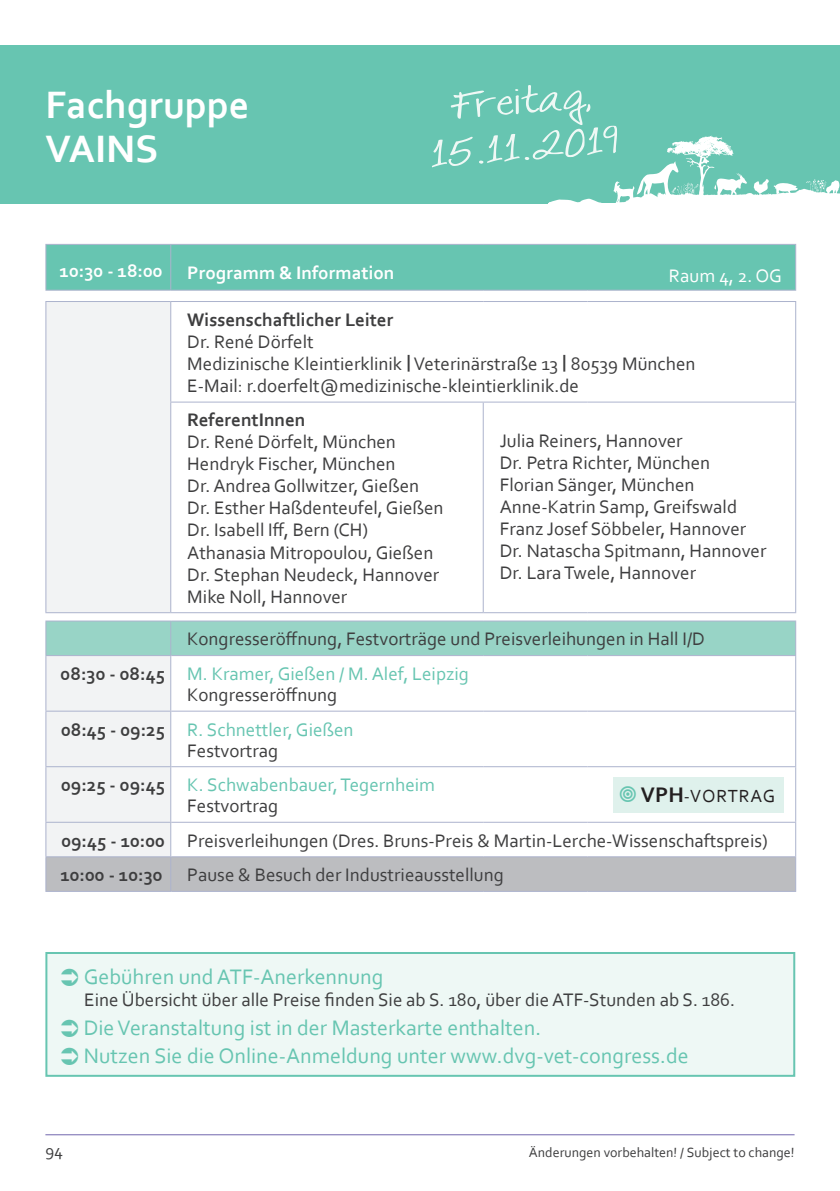
<style>
.page{position:relative;width:840px;height:1191px;background:#fff}
.page>*{position:absolute;margin:0;border:0;box-sizing:border-box;transform-origin:0 0}
.t1{font:700 40px/44px "Corbel";color:#fff}
.t2{font:36px/46.8px "Talkingtothe Moon";color:#eff8f5;text-align:center;scale:1.43 1}
.t3{font:22px/28.8px "Corbel";color:#67c5b1}
.t4{font:19px/22px "Corbel";color:#3e3e3f}
.t5{font:19px/34.6px "Corbel";color:#67c5b1}
.t6{font:700 19px "Corbel";color:#3e3e3f}
.t7{font:700 19px "Corbel";color:#fff}
.t8{font:19px "Corbel";color:#fff}
.t9{font:18.4px "Corbel";letter-spacing:.04em;color:#231f20}
.t10{font:17px "Corbel";color:#3e3e3f}
.t11{font:14px "Corbel";color:#3e3e3f}
.s1{font-family:"Bahnschrift"}
.s2{font-weight:700}
.s3{color:#67c5b1}
.s4{color:#3e3e3f}
.s5{font-weight:700;color:#3e3e3f}
.s6{font-weight:700;font-size:22px}
</style>
<div class="page">
<hr style="left:45px;top:1134px;width:749px;height:1px;background:#7167ae">
<div style="left:0;top:45px;width:839px;height:159px;background:#67c5b1"></div>
<div style="left:46px;top:245px;width:748px;height:45px;background:#67c5b1"></div>
<div style="left:46px;top:302px;width:125px;height:554px;background:#f2f3f4"></div>
<div style="left:46px;top:621px;width:748px;height:34px;background:#98d4c6"></div>
<svg style="left:171px;top:656px;width:623px;height:200px"></svg>
<div style="left:46px;top:857px;width:748px;height:34px;background:#bcbdc0"></div>
<hr style="left:482px;top:402px;width:1px;height:210px;background:#acb3cd">
<hr style="left:794px;top:302px;width:1px;height:99px;background:#acb3cd">
<hr style="left:794px;top:402px;width:1px;height:210px;background:#acb3cd">
<hr style="left:794px;top:621px;width:1px;height:34px;background:#acb3cd">
<hr style="left:794px;top:656px;width:1px;height:54px;background:#acb3cd">
<hr style="left:794px;top:711px;width:1px;height:55px;background:#acb3cd">
<hr style="left:794px;top:767px;width:1px;height:54px;background:#acb3cd">
<hr style="left:794px;top:822px;width:1px;height:34px;background:#acb3cd">
<hr style="left:794px;top:857px;width:1px;height:34px;background:#acb3cd">
<hr style="left:45px;top:656px;width:1px;height:54px;background:#acb3cd">
<hr style="left:45px;top:710px;width:126px;height:1px;background:#acb3cd">
<hr style="left:45px;top:711px;width:1px;height:55px;background:#acb3cd">
<hr style="left:45px;top:766px;width:126px;height:1px;background:#acb3cd">
<hr style="left:45px;top:767px;width:1px;height:54px;background:#acb3cd">
<hr style="left:45px;top:821px;width:126px;height:1px;background:#acb3cd">
<hr style="left:45px;top:822px;width:1px;height:34px;background:#acb3cd">
<hr style="left:45px;top:856px;width:126px;height:1px;background:#acb3cd">
<hr style="left:45px;top:302px;width:1px;height:100px;background:#acb3cd">
<hr style="left:170px;top:302px;width:1px;height:99px;background:#acb3cd">
<hr style="left:45px;top:402px;width:1px;height:210px;background:#acb3cd">
<hr style="left:170px;top:402px;width:1px;height:210px;background:#acb3cd">
<hr style="left:45px;top:620px;width:126px;height:1px;background:#acb3cd">
<hr style="left:45px;top:621px;width:1px;height:34px;background:#acb3cd">
<hr style="left:170px;top:621px;width:1px;height:34px;background:#acb3cd">
<hr style="left:45px;top:857px;width:1px;height:34px;background:#acb3cd">
<hr style="left:170px;top:857px;width:1px;height:34px;background:#acb3cd">
<hr style="left:45px;top:891px;width:126px;height:1px;background:#acb3cd">
<hr style="left:171px;top:620px;width:312px;height:1px;background:#acb3cd">
<hr style="left:483px;top:620px;width:104px;height:1px;background:#acb3cd">
<hr style="left:587px;top:620px;width:208px;height:1px;background:#acb3cd">
<hr style="left:171px;top:655px;width:312px;height:1px;background:#acb3cd">
<hr style="left:483px;top:655px;width:104px;height:1px;background:#acb3cd">
<hr style="left:587px;top:655px;width:208px;height:1px;background:#acb3cd">
<hr style="left:171px;top:710px;width:312px;height:1px;background:#acb3cd">
<hr style="left:483px;top:710px;width:104px;height:1px;background:#acb3cd">
<hr style="left:587px;top:710px;width:208px;height:1px;background:#acb3cd">
<hr style="left:171px;top:766px;width:312px;height:1px;background:#acb3cd">
<hr style="left:483px;top:766px;width:104px;height:1px;background:#acb3cd">
<hr style="left:587px;top:766px;width:208px;height:1px;background:#acb3cd">
<hr style="left:171px;top:821px;width:312px;height:1px;background:#acb3cd">
<hr style="left:483px;top:821px;width:104px;height:1px;background:#acb3cd">
<hr style="left:587px;top:821px;width:208px;height:1px;background:#acb3cd">
<hr style="left:171px;top:856px;width:312px;height:1px;background:#acb3cd">
<hr style="left:483px;top:856px;width:104px;height:1px;background:#acb3cd">
<hr style="left:587px;top:856px;width:208px;height:1px;background:#acb3cd">
<hr style="left:171px;top:891px;width:312px;height:1px;background:#acb3cd">
<hr style="left:483px;top:891px;width:104px;height:1px;background:#acb3cd">
<hr style="left:587px;top:891px;width:208px;height:1px;background:#acb3cd">
<hr style="left:45px;top:244px;width:126px;height:1px;background:#acb3cd">
<hr style="left:45px;top:245px;width:1px;height:45px;background:#acb3cd">
<hr style="left:45px;top:290px;width:126px;height:1px;background:#acb3cd">
<hr style="left:171px;top:290px;width:312px;height:1px;background:#acb3cd">
<hr style="left:483px;top:290px;width:104px;height:1px;background:#acb3cd">
<hr style="left:587px;top:290px;width:208px;height:1px;background:#acb3cd">
<hr style="left:45px;top:301px;width:126px;height:1px;background:#acb3cd">
<hr style="left:171px;top:301px;width:312px;height:1px;background:#acb3cd">
<hr style="left:483px;top:301px;width:104px;height:1px;background:#acb3cd">
<hr style="left:587px;top:301px;width:208px;height:1px;background:#acb3cd">
<hr style="left:170px;top:401px;width:313px;height:1px;background:#acb3cd">
<hr style="left:483px;top:401px;width:104px;height:1px;background:#acb3cd">
<hr style="left:587px;top:401px;width:208px;height:1px;background:#acb3cd">
<hr style="left:45px;top:612px;width:126px;height:1px;background:#acb3cd">
<hr style="left:171px;top:612px;width:312px;height:1px;background:#acb3cd">
<hr style="left:483px;top:612px;width:104px;height:1px;background:#acb3cd">
<hr style="left:587px;top:612px;width:208px;height:1px;background:#acb3cd">
<hr style="left:171px;top:244px;width:312px;height:1px;background:#acb3cd">
<hr style="left:170px;top:245px;width:1px;height:45px;background:#acb3cd">
<hr style="left:483px;top:244px;width:104px;height:1px;background:#acb3cd">
<hr style="left:587px;top:244px;width:208px;height:1px;background:#acb3cd">
<hr style="left:794px;top:245px;width:1px;height:45px;background:#acb3cd">
<hr style="left:170px;top:656px;width:1px;height:54px;background:#acb3cd">
<hr style="left:170px;top:711px;width:1px;height:55px;background:#acb3cd">
<hr style="left:170px;top:767px;width:1px;height:54px;background:#acb3cd">
<hr style="left:170px;top:822px;width:1px;height:34px;background:#acb3cd">
<hr style="left:45px;top:655px;width:126px;height:1px;background:#acb3cd">
<svg style="left:548px;top:135px;width:291px;height:69px"></svg>
<div style="left:46px;top:953px;width:747px;height:122px;background:#eef8f5"></div>
<div style="left:45px;top:952px;width:749px;height:124px;border:2px solid #67c5b1"></div>
<div style="left:612px;top:777px;width:171px;height:35px;background:#dff1ec"></div>
<h1 class="t1" style="left:45px;top:81px;width:205px">Fachgruppe<br>VAINS</h1>
<h2 class="t2" style="left:425px;top:85px;width:134px;rotate:-4deg">Freitag,<br>15.11.2019</h2>
<p class="t7" style="left:60px;top:259px;width:105px">10:30 - 18:00</p>
<p class="t7" style="left:187px;top:261px;width:209px">Programm &amp; Information</p>
<p class="t8" style="left:668px;top:263px;width:114px">Raum 4, 2. OG</p>
<p class="t6" style="left:187px;top:308px;width:207px">Wissenschaftlicher Leiter</p>
<p class="t4" style="left:187px;top:330px;width:509px">Dr. René Dörfelt<br>Medizinische Kleintierklinik <span class="s1">|</span> Veterinärstraße 13 <span class="s1">|</span> 80539 München<br>E-Mail: r.doerfelt@medizinische-kleintierklinik.de</p>
<p class="t6" style="left:187px;top:408px;width:120px">ReferentInnen</p>
<p class="t4" style="left:187px;top:431px;width:258px">Dr. René Dörfelt, München<br>Hendryk Fischer, München<br>Dr. Andrea Gollwitzer, Gießen<br>Dr. Esther Haßdenteufel, Gießen<br>Dr. Isabell Iff, Bern (CH)<br>Athanasia Mitropoulou, Gießen<br>Dr. Stephan Neudeck, Hannover<br>Mike Noll, Hannover</p>
<p class="t4" style="left:499px;top:429px;width:268px">Julia Reiners, Hannover<br>Dr. Petra Richter, München<br>Florian Sänger, München<br>Anne-Katrin Samp, Greifswald<br>Franz Josef Söbbeler, Hannover<br>Dr. Natascha Spitmann, Hannover<br>Dr. Lara Twele, Hannover</p>
<p class="t4" style="left:61px;top:621px;width:645px;line-height:34.6px;text-indent:127px">Kongresseröffnung, Festvorträge und Preisverleihungen in Hall I/D<br><span class="s2">08:30 - 08:45</span> <span class="s3">M. Kramer, Gießen / M. Alef, Leipzig</span></p>
<p class="t5" style="left:61px;top:677px;width:294px;text-indent:126px"><span class="s4">Kongresseröffnung<br></span><span class="s5">08:45 - 09:25</span> R. Schnettler, Gießen</p>
<p class="t5" style="left:61px;top:732px;width:375px;text-indent:126px"><span class="s4">Festvortrag<br></span><span class="s5">09:25 - 09:45</span> K. Schwabenbauer, Tegernheim</p>
<p class="t4" style="left:60px;top:788px;width:708px;line-height:34.6px;text-indent:127px">Festvortrag<br><span class="s2">09:45 - 10:00</span> Preisverleihungen (Dres. Bruns-Preis &amp; Martin-Lerche-Wissenschaftspreis)<br><span class="s2">10:00 - 10:30</span></p>
<p class="t9" style="left:640px;top:784px;width:136px"><span class="s6">VPH</span>-VORTRAG</p>
<p class="t4" style="left:187px;top:863px;width:318px">Pause &amp; Besuch der Industrieausstellung</p>
<p class="t3" style="left:84px;top:961px;width:301px">Gebühren und ATF-Anerkennung</p>
<p class="t4" style="left:84px;top:988px;width:652px">Eine Übersicht über alle Preise finden Sie ab S. 180, über die ATF-Stunden ab S. 186.</p>
<p class="t3" style="left:84px;top:1012px;width:606px">Die Veranstaltung ist in der Masterkarte enthalten.<br>Nutzen Sie die Online-Anmeldung unter www.dvg-vet-congress.de</p>
<p class="t10" style="left:45px;top:1139px;width:19px">94</p>
<p class="t11" style="left:528px;top:1143px;width:267px">Änderungen vorbehalten! / Subject to change!</p>
</div>
